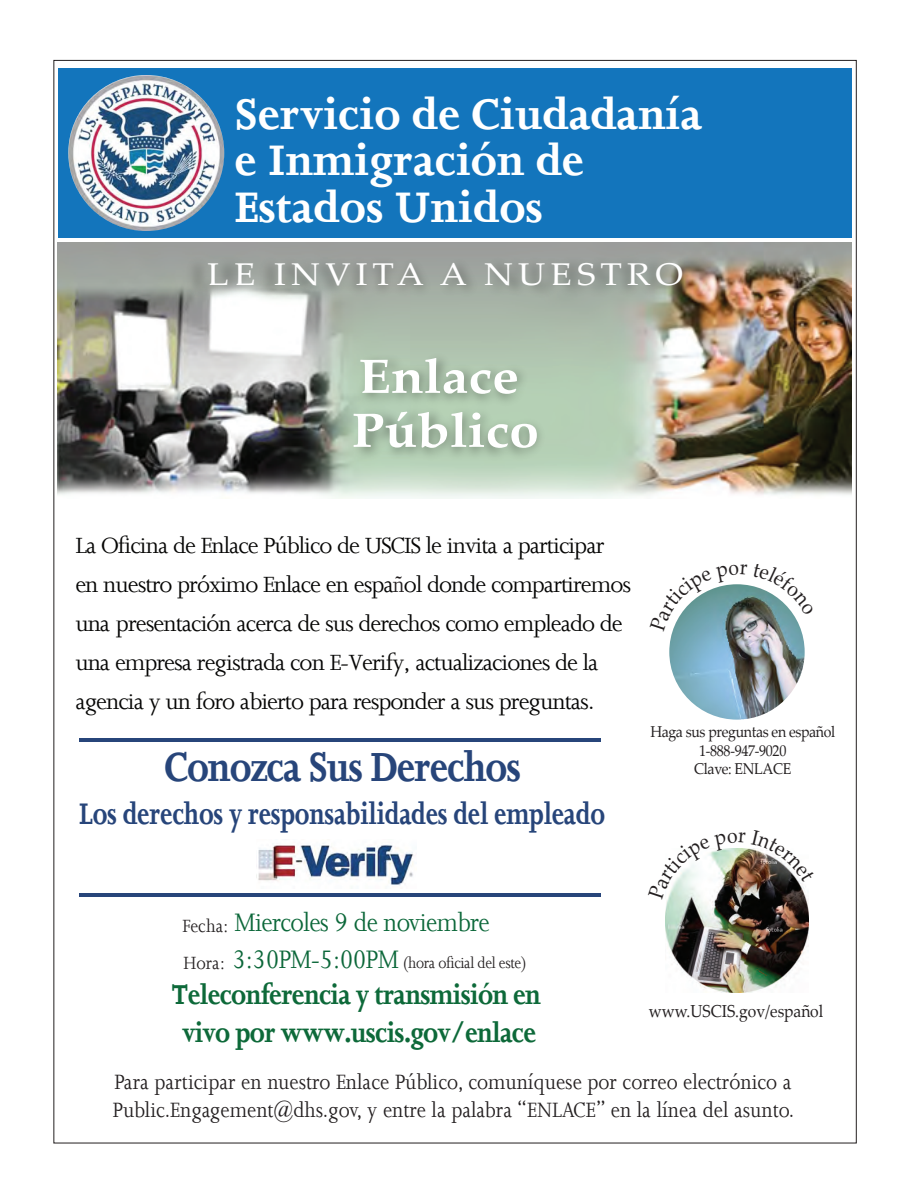
<style>
.page{position:relative;width:918px;height:1188px;background:#fff}
.page>*{position:absolute;margin:0;border:0;box-sizing:border-box;transform-origin:0 0}
.t1{font:700 49.5px/46.5px "Joanna";color:#fff}
.t2{font:700 48px/54px "Palatino Linotype";color:#fff;scale:1.11 1}
.t3{font:700 47.1px "Joanna";letter-spacing:-.025em;color:#27457a;scale:.88 1}
.t4{font:700 34.5px "Joanna";letter-spacing:-.01em;color:#27457a;scale:.8 1}
.t5{font:700 31.65px/37.7px "Joanna";letter-spacing:-.025em;color:#0d6939;text-align:center;scale:.9 1}
.t6{font:31.5px "Palatino Linotype";letter-spacing:.145em;color:#fff;scale:1.11 1}
.t7{font:29.25px "Joanna";letter-spacing:-.025em;color:#0b6739;scale:.9 1}
.t8{font:25.5px/39px "Joanna";letter-spacing:-.04em;color:#050504}
.t9{font:24px/28.5px "Joanna";color:#231f20;scale:.9 1}
.t10{font:20.55px/36.8px "Joanna";color:#231f20;scale:.9 1}
.t11{font:17.55px "Joanna";letter-spacing:-.025em;color:#231f20;scale:.9 1}
.t12{font:17.4px "Palatino Linotype";color:#231f20;scale:.9 1}
.t13{font:15.75px/18.3px "Palatino Linotype";letter-spacing:-.025em;color:#231f20;text-align:center;scale:.9 1}
.s1{font-size:25.05px;color:#231f20}
.s2{font-size:29.25px;color:#0b6739}
</style>
<div class="page">
<img style="left:58px;top:243px;width:794px;height:255px">
<img style="left:669px;top:584px;width:136px;height:136px;border-radius:68px">
<div style="left:58px;top:68px;width:793px;height:170px;background:#1375bc"></div>
<img style="left:68px;top:75px;width:156px;height:156px;border-radius:78px">
<img style="left:179px;top:247px;width:546px;height:230px">
<img style="left:665px;top:900px;width:144px;height:93px">
<img style="left:258px;top:843px;width:156px;height:43px">
<hr style="left:80px;top:738px;width:521px;height:4px;background:#27457a">
<hr style="left:80px;top:893px;width:521px;height:4px;background:#27457a">
<svg style="left:672px;top:584px;width:130px;height:48px"></svg>
<img style="left:665px;top:848px;width:142px;height:52px">
<h1 class="t1" style="left:235px;top:89px;width:469px">Servicio de Ciudadanía e Inmigración de<br>Estados Unidos</h1>
<p class="t6" style="left:208px;top:252px;width:430px">LE INVITA A NUESTRO</p>
<h2 class="t2" style="left:352px;top:348px;width:170px">Enlace<br>Público</h2>
<p class="t8" style="left:75px;top:525px;width:557px">La Oficina de Enlace Público de USCIS le invita a participar en nuestro próximo Enlace en espa<span class="s1">ñ</span>ol donde compartiremos una presentación acerca de sus derechos como empleado de una empresa registrada con E-Verify, actualizaciones de la agencia y un foro abierto para responder a sus preguntas.</p>
<h3 class="t3" style="left:164px;top:738px;width:407px">Conozca Sus Derechos</h3>
<h3 class="t4" style="left:79px;top:793px;width:659px">Los derechos y responsabilidades del empleado</h3>
<p class="t13" style="left:650px;top:722px;width:207px">Haga sus preguntas en español<br>1-888-947-9020<br>Clave: ENLACE</p>
<p class="t10" style="left:182px;top:907px;width:53px">Fecha:<br>Hora:</p>
<p class="t7" style="left:235px;top:905px;width:285px">Miercoles 9 de noviembre</p>
<p class="t11" style="left:233px;top:952px;width:329px"><span class="s2">3:30PM-5:00PM</span> (hora oficial del este)</p>
<p class="t5" style="left:172px;top:975px;width:412px">Teleconferencia y transmisión en vivo por www.uscis.gov/enlace</p>
<p class="t12" style="left:649px;top:999px;width:195px">www.USCIS.gov/español</p>
<p class="t9" style="left:113px;top:1067px;width:758px">Para participar en nuestro Enlace Público, comuníquese por correo electrónico a<br>Public.Engagement@dhs.gov, y entre la palabra “ENLACE” en la línea del asunto.</p>
</div>
